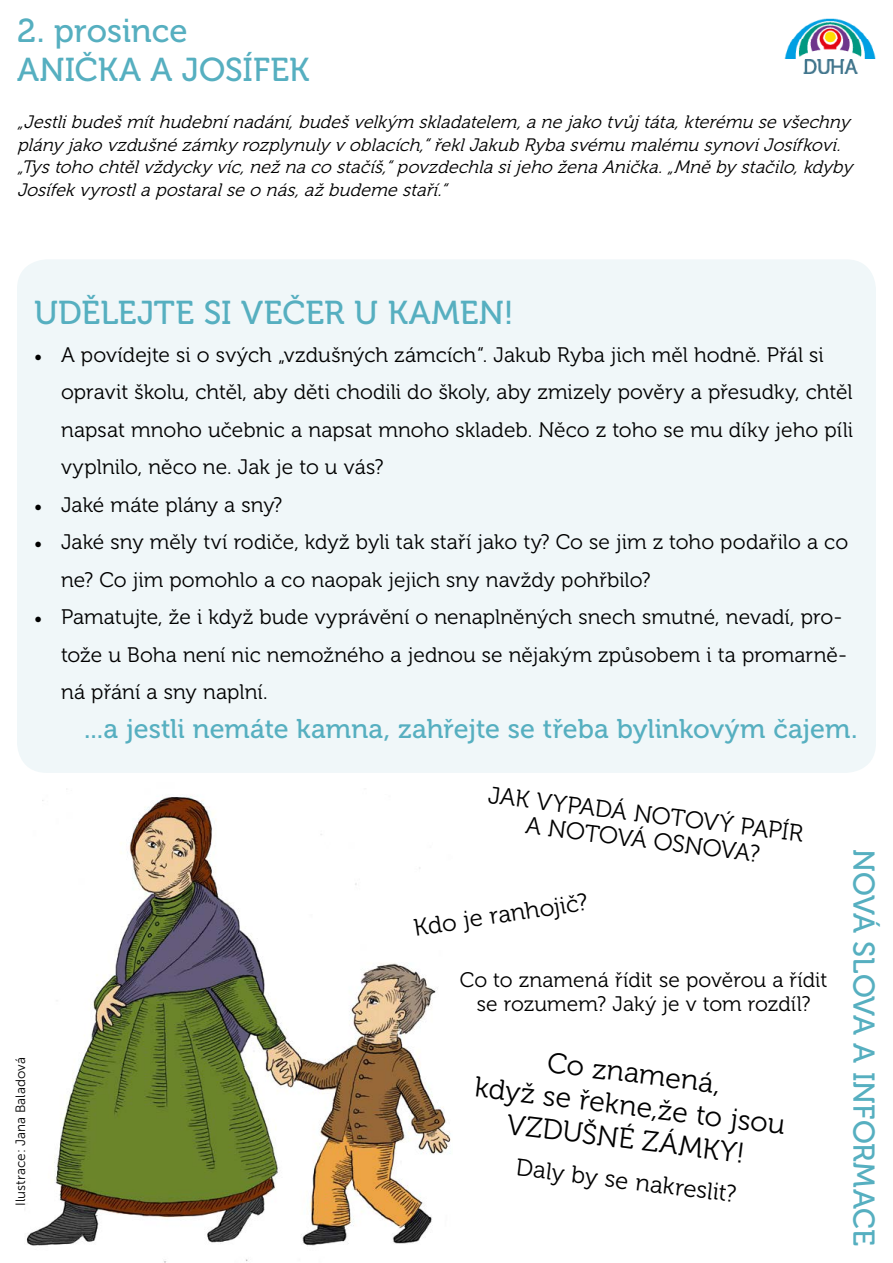
<style>
.page{position:relative;width:893px;height:1263px;background:#fff}
.page>*{position:absolute;margin:0;border:0;box-sizing:border-box;transform-origin:0 0}
.t1{font:33px/39.6px "Museo 500";color:#56afc0}
.t2{font:30px "Museo 500";letter-spacing:-.005em;color:#56afc0}
.t3{font:28.5px/33px "Museo 300";color:#000;text-align:center}
.t4{font:27px "Museo 500";color:#56afc0}
.t5{font:24px/25.5px "Museo 300";color:#000;text-align:center}
.t6{font:21px/37.5px "Museo 300";color:#000}
.t7{font:italic 18px/22.5px "Museo 300";color:#000}
.t8{font:13.5px "Museo Sans 300";color:#000}
.s1{font-family:"Minion Pro"}
</style>
<div class="page">
<div style="left:17px;top:259px;width:859px;height:514px;background:#f0f7f9;border-radius:30px"></div>
<img style="left:784px;top:19px;width:92px;height:55px">
<img style="left:26px;top:796px;width:425px;height:467px">
<h1 class="t1" style="left:17px;top:11px;width:294px">2. prosince<br>ANIČKA A JOSÍFEK</h1>
<p class="t7" style="left:17px;top:111px;width:842px">„Jestlibudešmíthudebnínadání,budešvelkým skladatelem,a ne j ako tvůj táta,kterému se všechny plány j ako vzdušné zámky rozplynuly v oblacích,“řeklJakub Ryba svému malému synoviJosífkovi. „Tystoho chtělvždycky víc,nežna co stačíš,“povzdechla sij eho žena Anička.„Mně by stačilo,kdyby Josífekvyrostla postaralse o nás,ažbudeme staří.“</p>
<h1 class="t1" style="left:34px;top:293px;width:481px">UDĚLEJTE SI VEČER U KAMEN!</h1>
<p class="t6" style="left:61px;top:336px;width:794px;text-indent:-27px"><span class="s1">•</span> A povídejte si o svých „vzdušných zámcích“. Jakub Ryba jich měl hodně. Přál si opravit školu, chtěl, aby děti chodili do školy, aby zmizely pověry a přesudky, chtěl napsat mnoho učebnic a napsat mnoho skladeb. Něco z toho se mu díky jeho píli vyplnilo, něco ne. Jak je to u vás?</p>
<p class="t6" style="left:34px;top:486px;width:250px"><span class="s1">•</span> Jaké máte plány a sny?</p>
<p class="t6" style="left:61px;top:523px;width:789px;text-indent:-27px"><span class="s1">•</span> Jaké sny měly tví rodiče, když byli tak staří jako ty? Co se jim z toho podařilo a co ne? Co jim pomohlo a co naopak jejich sny navždy pohřbilo?</p>
<p class="t6" style="left:61px;top:599px;width:788px;text-indent:-27px"><span class="s1">•</span> Pamatujte, že i když bude vyprávění o nenaplněných snech smutné, nevadí, pro&shy;tože u Boha není nic nemožného a jednou se nějakým způsobem i ta promarně&shy;ná přání a sny naplní.</p>
<p class="t4" style="left:84px;top:714px;width:775px">...a jestli nemáte kamna, zahřejte se třeba bylinkovým čajem.</p>
<p class="t8" style="left:13px;top:1205px;width:150px;rotate:-90deg">Ilustrace: Jana Baladová</p>
<p class="t5" style="left:490px;top:783px;width:319px;rotate:7deg">JAK VYPADÁ NOTOVÝ PAPÍR<br>A NOTOVÁ OSNOVA?</p>
<p class="t5" style="left:412px;top:916px;width:177px;rotate:-9deg">Kdo je ranhojič?</p>
<p class="t6" style="left:460px;top:969px;width:369px;line-height:24px;text-align:center">Co to znamená řídit se pověrou a řídit se rozumem? Jaký je v tom rozdíl?</p>
<h3 class="t3" style="left:481px;top:1038px;width:314px;rotate:7deg">Co znamená,<br>když se řekne,že to jsou<br>VZDUŠNÉ ZÁMKY!</h3>
<p class="t5" style="left:518px;top:1155px;width:223px;rotate:7deg">Daly by se nakreslit?</p>
<h2 class="t2" style="left:880px;top:849px;width:398px;rotate:90deg">NOVÁ SLOVA A INFORMACE</h2>
</div>
